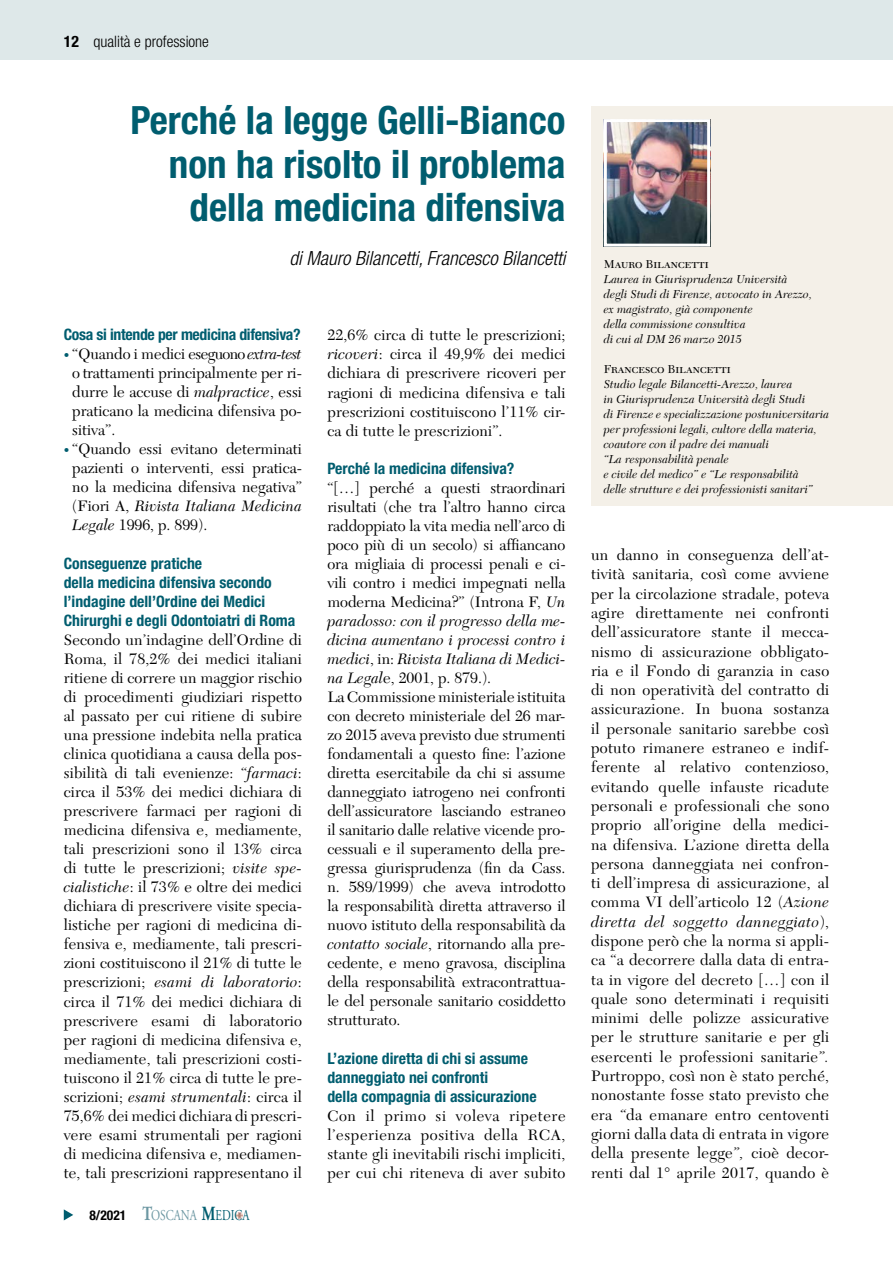
<style>
.page{position:relative;width:893px;height:1263px;background:#fff}
.page>*{position:absolute;margin:0;border:0;box-sizing:border-box;transform-origin:0 0}
.t1{font:700 condensed 39px/43.5px "Helvetica Neue LT Std";color:#005d6f;text-align:right}
.t2{font:italic 300 condensed 19.5px "Helvetica Neue LT Std";color:#000}
.t3{font:15.75px/19px "New Caledonia LT Std";color:#000;text-align:justify}
.t4{font:700 condensed 15.75px/19px "Helvetica Neue LT Std";color:#005d6f}
.t5{font:700 condensed 15.75px "Helvetica Neue LT Std";letter-spacing:-.02em;color:#005d6f}
.t6{font:300 condensed 15.75px "Helvetica Neue LT Std";color:#000}
.t7{font:700 condensed 13.5px "Helvetica Neue LT Std";color:#000}
.t8{font:italic 12px/15px "New Caledonia LT Std";color:#000}
.t9{font:12px "New Caledonia LT Std";color:#000}
.s1{font-weight:700}
.s2{font-family:"Helvetica Neue LT Std";font-weight:300;font-stretch:condensed;font-size:11.25px;color:#005d6f}
.s3{font-style:italic}
.s4{font-family:"Adobe Garamond Pro";font-stretch:normal;font-size:20.1px;color:#6c97a2}
.s5{font-family:"Adobe Garamond Pro";font-weight:400;font-stretch:normal;font-size:15px;color:#6c97a2}
.s6{font-family:"Adobe Garamond Pro";font-stretch:normal;font-size:20.1px;color:#005d6f}
.s7{font-family:"Adobe Garamond Pro";font-weight:400;font-stretch:normal;font-size:15px;color:#005d6f}
</style>
<div class="page">
<svg style="left:64px;top:1209px;width:9px;height:11px"></svg>
<svg style="left:237px;top:1212px;width:6px;height:6px"></svg>
<div style="left:0;top:0;width:893px;height:60px;background:#dee8e9"></div>
<div style="left:591px;top:106px;width:302px;height:400px;background:#f4f0e8"></div>
<img style="left:608px;top:123px;width:98px;height:120px">
<div style="left:604px;top:119px;width:106px;height:128px;border:3px solid #fff"></div>
<p class="t6" style="left:94px;top:32px;width:117px">qualità e professione</p>
<p class="t6" style="left:64px;top:32px;width:79px"><span class="s1">12</span> testa ina</p>
<h1 class="t1" style="left:131px;top:98px;width:436px">Perché la legge Gelli-Bianco non ha risolto il problema della medicina difensiva</h1>
<p class="t2" style="left:290px;top:247px;width:278px">di Mauro Bilancetti, Francesco Bilancetti</p>
<p class="t9" style="left:604px;top:257px;width:107px">Mauro Bilancetti</p>
<p class="t8" style="left:604px;top:272px;width:210px">Laurea in Giurisprudenza Università degli Studi di Firenze, avvocato in Arezzo, ex magistrato, già componente<br>della commissione consultiva<br>di cui al DM 26 marzo 2015</p>
<p class="t9" style="left:604px;top:362px;width:129px">Francesco Bilancetti</p>
<p class="t8" style="left:604px;top:377px;width:227px">Studio legale Bilancetti-Arezzo, laurea<br>in Giurisprudenza Università degli Studi<br>di Firenze e specializzazione postuniversitaria per professioni legali, cultore della materia, coautore con il padre dei manuali<br>“La responsabilità penale<br>e civile del medico” e “Le responsabilità<br>delle strutture e dei professionisti sanitari”</p>
<p class="t5" style="left:64px;top:325px;width:238px">Cosa si intende per medicina difensiva?</p>
<p class="t3" style="left:72px;top:345px;width:231px;text-indent:-9px"><span class="s2">•</span> “Quando i medici eseguono <span class="s3">extra-test </span>o trattamenti principalmente per ri&shy;durre le accuse di <span class="s3">malpractice</span>, essi praticano la medicina difensiva po&shy;sitiva”.</p>
<p class="t3" style="left:72px;top:440px;width:231px;text-indent:-9px"><span class="s2">•</span> “Quando essi evitano determinati pazienti o interventi, essi pratica&shy;no la medicina difensiva negativa” (Fiori A, <span class="s3">Rivista Italiana Medicina Legale</span> 1996, p. 899).</p>
<p class="t4" style="left:64px;top:553px;width:233px">Conseguenze pratiche<br>della medicina difensiva secondo l’indagine dell’Ordine dei Medici<br>Chirurghi e degli Odontoiatri di Roma</p>
<p class="t3" style="left:64px;top:630px;width:240px">Secondo un’indagine dell’Ordine di Roma, il 78,2% dei medici italiani ritiene di correre un maggior rischio di procedimenti giudiziari rispetto al passato per cui ritiene di subire una pressione indebita nella pratica clinica quotidiana a causa della pos&shy;sibilità di tali evenienze: “<span class="s3">farmaci</span>: circa il 53% dei medici dichiara di prescrivere farmaci per ragioni di medicina difensiva e, mediamente, tali prescrizioni sono il 13% circa di tutte le prescrizioni; <span class="s3">visite spe&shy;cialistiche</span>: il 73% e oltre dei medici dichiara di prescrivere visite specia&shy;listiche per ragioni di medicina di&shy;fensiva e, mediamente, tali prescri&shy;zioni costituiscono il 21% di tutte le prescrizioni; <span class="s3">esami di laboratorio</span>: circa il 71% dei medici dichiara di prescrivere esami di laboratorio per ragioni di medicina difensiva e, mediamente, tali prescrizioni costi&shy;tuiscono il 21% circa di tutte le pre&shy;scrizioni; <span class="s3">esami strumentali</span>: circa il 75,6% dei medici dichiara di prescri&shy;vere esami strumentali per ragioni di medicina difensiva e, mediamen&shy;te, tali prescrizioni rappresentano il</p>
<p class="t3" style="left:327px;top:326px;width:240px">22,6% circa di tutte le prescrizioni; <span class="s3">ricoveri</span>: circa il 49,9% dei medici dichiara di prescrivere ricoveri per ragioni di medicina difensiva e tali prescrizioni costituiscono l’11% cir&shy;ca di tutte le prescrizioni”.</p>
<p class="t4" style="left:327px;top:458px;width:189px">Perché la medicina difensiva?</p>
<p class="t3" style="left:327px;top:478px;width:240px;text-align:left">“[…] perché a questi straordinari risultati (che tra l’altro hanno circa raddoppiato la vita media nell’arco di poco più di un secolo) si affiancano ora migliaia di processi penali e ci&shy;vili contro i medici impegnati nella moderna Medicina?” (Introna F, <span class="s3">Un paradosso: con il progresso della me&shy;dicina aumentano i processi contro i medici</span>, in: <span class="s3">Rivista Italiana di Medici&shy;na Legal</span>e, 2001, p. 879.).<br>La Commissione ministeriale istituita con decreto ministeriale del 26 mar&shy;zo 2015 aveva previsto due strumenti fondamentali a questo fine: l’azione diretta esercitabile da chi si assume danneggiato iatrogeno nei confronti dell’assicuratore lasciando estraneo il sanitario dalle relative vicende pro&shy;cessuali e il superamento della pre&shy;gressa giurisprudenza (fin da Cass. n. 589/1999) che aveva introdotto la responsabilità diretta attraverso il nuovo istituto della responsabilità da <span class="s3">contatto sociale</span>, ritornando alla pre&shy;cedente, e meno gravosa, disciplina della responsabilità extracontrattua&shy;le del personale sanitario cosiddetto strutturato.</p>
<p class="t4" style="left:327px;top:1048px;width:211px">L’azione diretta di chi si assume danneggiato nei confronti<br>della compagnia di assicurazione</p>
<p class="t3" style="left:327px;top:1106px;width:240px">Con il primo si voleva ripetere l’esperienza positiva della RCA, stante gli inevitabili rischi impliciti, per cui chi riteneva di aver subito</p>
<p class="t3" style="left:591px;top:545px;width:240px">un danno in conseguenza dell’at&shy;tività sanitaria, così come avviene per la circolazione stradale, poteva agire direttamente nei confronti dell’assicuratore stante il mecca&shy;nismo di assicurazione obbligato&shy;ria e il Fondo di garanzia in caso di non operatività del contratto di assicurazione. In buona sostanza il personale sanitario sarebbe così potuto rimanere estraneo e indif&shy;ferente al relativo contenzioso, evitando quelle infauste ricadute personali e professionali che sono proprio all’origine della medici&shy;na difensiva. L’azione diretta della persona danneggiata nei confron&shy;ti dell’impresa di assicurazione, al comma VI dell’articolo 12 (<span class="s3">Azione diretta del soggetto danneggiato</span>), dispone però che la norma si appli&shy;ca “a decorrere dalla data di entra&shy;ta in vigore del decreto […] con il quale sono determinati i requisiti minimi delle polizze assicurative per le strutture sanitarie e per gli esercenti le professioni sanitarie<span class="s3">”.<br></span>Purtroppo, così non è stato perché, nonostante fosse stato previsto che era <span class="s3">“</span>da emanare entro centoventi giorni dalla data di entrata in vigore della presente legge<span class="s3">”,</span> cioè decor&shy;renti dal 1° aprile 2017, quando è</p>
<p class="t7" style="left:89px;top:1207px;width:161px">8/2021 <span class="s4">T</span><span class="s5">OSCANA</span> <span class="s6">M</span><span class="s7">EDICA</span></p>
</div>
